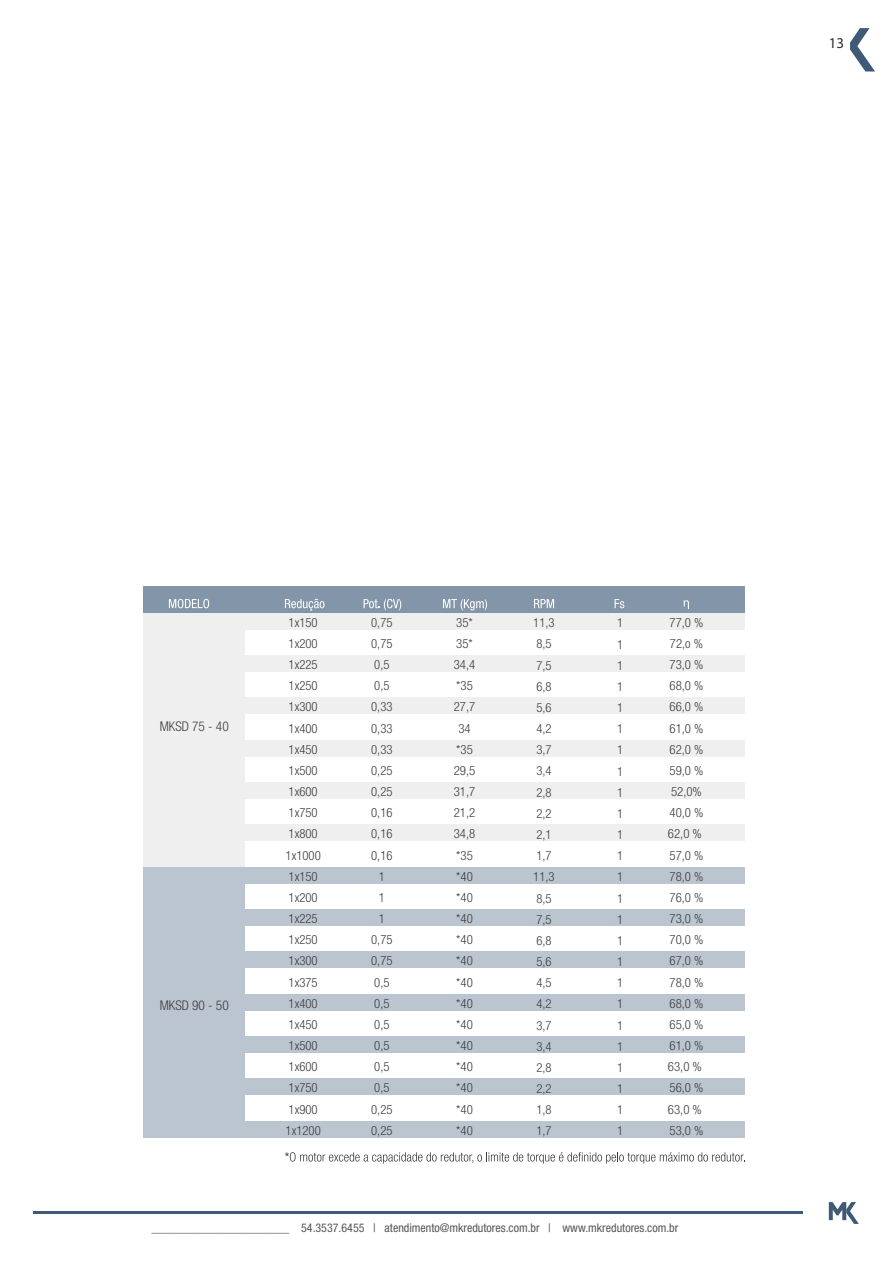
<style>
.page{position:relative;width:893px;height:1263px;background:#fff}
.page>*{position:absolute;margin:0;border:0;box-sizing:border-box;transform-origin:0 0}
.t1{font:15px "Myriad Pro";color:#2e2d30}
.t2{font:300 condensed 13.35px "Helvetica Neue";color:#3e3d40}
.t3{font:300 condensed 12.75px/21.1px "Helvetica Neue";color:#3e3e3f}
.t4{font:300 condensed 12.6px/21.1px "Helvetica Neue";color:#3e3e3f}
.t5{font:condensed 12px "Helvetica Neue";color:#585558}
</style>
<div class="page">
<svg style="left:850px;top:28px;width:25px;height:44px"></svg>
<hr style="left:33px;top:1212px;width:770px;height:2px;background:#3e5a77">
<svg style="left:829px;top:1202px;width:30px;height:22px"></svg>
<div style="left:144px;top:587px;width:601px;height:26px;background:#8395a8"></div>
<svg style="left:169px;top:599px;width:40px;height:9px"></svg>
<svg style="left:285px;top:599px;width:39px;height:12px"></svg>
<svg style="left:364px;top:599px;width:37px;height:11px"></svg>
<svg style="left:534px;top:599px;width:20px;height:9px"></svg>
<svg style="left:443px;top:599px;width:44px;height:11px"></svg>
<svg style="left:615px;top:599px;width:9px;height:9px"></svg>
<svg style="left:683px;top:600px;width:6px;height:9px"></svg>
<div style="left:144px;top:867px;width:101px;height:271px;background:#bbc5cf"></div>
<div style="left:246px;top:1121px;width:499px;height:17px;background:#bbc5cf"></div>
<div style="left:246px;top:909px;width:499px;height:17px;background:#bbc5cf"></div>
<div style="left:246px;top:951px;width:499px;height:17px;background:#bbc5cf"></div>
<div style="left:246px;top:994px;width:499px;height:17px;background:#bbc5cf"></div>
<div style="left:246px;top:1036px;width:499px;height:17px;background:#bbc5cf"></div>
<div style="left:246px;top:1078px;width:499px;height:17px;background:#bbc5cf"></div>
<div style="left:144px;top:613px;width:101px;height:254px;background:#efeff0"></div>
<div style="left:246px;top:613px;width:499px;height:17px;background:#efeff0"></div>
<div style="left:246px;top:655px;width:499px;height:17px;background:#efeff0"></div>
<div style="left:246px;top:697px;width:499px;height:17px;background:#efeff0"></div>
<div style="left:246px;top:740px;width:499px;height:17px;background:#efeff0"></div>
<div style="left:246px;top:782px;width:499px;height:16px;background:#efeff0"></div>
<div style="left:246px;top:824px;width:499px;height:17px;background:#efeff0"></div>
<div style="left:246px;top:867px;width:499px;height:16px;background:#bbc5cf"></div>
<svg style="left:285px;top:1152px;width:460px;height:12px"></svg>
<p class="t1" style="left:829px;top:34px;width:17px">13</p>
<p class="t2" style="left:160px;top:719px;width:70px">MKSD 75 - 40</p>
<p class="t2" style="left:160px;top:997px;width:70px">MKSD 90 - 50</p>
<p class="t3" style="left:286px;top:611px;width:37px">1x150<br>1x200<br>1x225<br>1x250<br>1x300<br>1x400<br>1x450<br>1x500<br>1x600<br>1x750<br>1x800<br>1x1000<br>1x150<br>1x200<br>1x225<br>1x250<br>1x300<br>1x375<br>1x400<br>1x450<br>1x500<br>1x600<br>1x750<br>1x900<br>1x1200</p>
<p class="t3" style="left:371px;top:612px;width:23px;text-align:center">0,75<br>0,75<br>0,5<br>0,5<br>0,33<br>0,33<br>0,33<br>0,25<br>0,25<br>0,16<br>0,16<br>0,16<br>1<br>1<br>1<br>0,75<br>0,75<br>0,5<br>0,5<br>0,5<br>0,5<br>0,5<br>0,5<br>0,25<br>0,25</p>
<p class="t3" style="left:454px;top:611px;width:23px;text-align:center">35*<br>35*<br>34,4 *35<br>27,7<br>34 *35<br>29,5<br>31,7<br>21,2<br>34,8 *35 *40 *40 *40 *40 *40 *40 *40 *40 *40 *40 *40 *40 *40</p>
<p class="t4" style="left:533px;top:612px;width:23px">11,3<br>8,5<br>7,5<br>6,8<br>5,6<br>4,2<br>3,7<br>3,4<br>2,8<br>2,2<br>2,1<br>1,7<br>11,3<br>8,5<br>7,5<br>6,8<br>5,6<br>4,5<br>4,2<br>3,7<br>3,4<br>2,8<br>2,2<br>1,8<br>1,7</p>
<p class="t4" style="left:617px;top:612px;width:8px;text-align:justify">1<br>1<br>1<br>1<br>1<br>1<br>1<br>1<br>1<br>1<br>1<br>1<br>1<br>1<br>1<br>1<br>1<br>1<br>1<br>1<br>1<br>1<br>1<br>1<br>1</p>
<p class="t3" style="left:668px;top:611px;width:37px">77,0 %<br>72,o %<br>73,0 %<br>68,0 %<br>66,0 %<br>61,0 %<br>62,0 %<br>59,0 %<br>52,0%<br>40,0 %<br>62,0 %<br>57,0 %<br>78,0 %<br>76,0 %<br>73,0 %<br>70,0 %<br>67,0 %<br>78,0 %<br>68,0 %<br>65,0 %<br>61,0 %<br>63,0 %<br>56,0 %<br>63,0 %<br>53,0 %</p>
<p class="t5" style="left:152px;top:1220px;width:528px">_______________________ 54.3537.6455 | atendimento@mkredutores.com.br | www.mkredutores.com.br</p>
</div>
